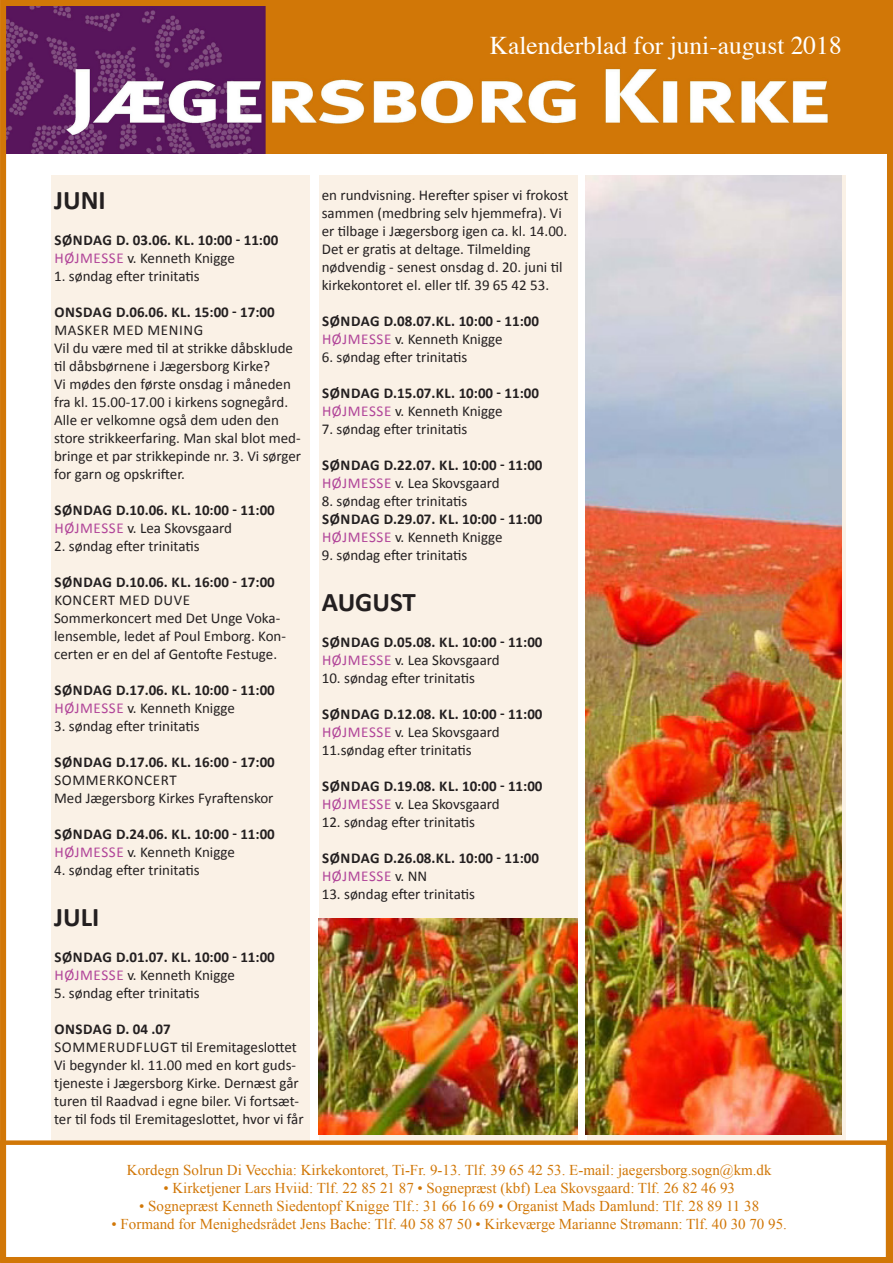
<style>
.page{position:relative;width:893px;height:1263px;background:#fff}
.page>*{position:absolute;margin:0;border:0;box-sizing:border-box;transform-origin:0 0}
.t1{font:700 27px "Calibri";color:#231f20}
.t2{font:25.5px "Times";color:#fff}
.t3{font:15px/18px "Calibri";color:#231f20}
.t4{font:700 15px "Calibri";letter-spacing:.01em;color:#231f20}
.t5{font:15px "Times New Roman";color:#d17707}
.t6{font:15px "Calibri";letter-spacing:.04em;color:#231f20}
.t7{font:15px "Calibri";letter-spacing:.04em;color:#b14599}
.s1{color:#b14599}
.s2{font-weight:700}
.s3{color:#231f20}
</style>
<div class="page">
<img style="left:7px;top:7px;width:879px;height:146px">
<div style="left:0;top:0;width:893px;height:1263px;border:6px solid #d17707"></div>
<div style="left:319px;top:176px;width:259px;height:964px;background:#faf1e6"></div>
<div style="left:51px;top:176px;width:258px;height:964px;background:#faf1e6"></div>
<svg style="left:0;top:1140px;width:890px;height:122px"></svg>
<img style="left:586px;top:176px;width:256px;height:958px">
<img style="left:319px;top:918px;width:258px;height:216px">
<p class="t2" style="left:490px;top:22px;width:353px">Kalenderblad for juni-august 2018</p>
<p class="t1" style="left:54px;top:183px;width:53px">JUNI</p>
<p class="t4" style="left:54px;top:231px;width:225px">SØNDAG D. 03.06. KL. 10:00 - 11:00</p>
<p class="t3" style="left:54px;top:249px;width:182px"><span class="s1">HØJMESSE</span> v. Kenneth Knigge</p>
<p class="t3" style="left:54px;top:267px;width:147px">1. søndag efter trinitatis</p>
<p class="t4" style="left:54px;top:303px;width:222px">ONSDAG D.06.06. KL. 15:00 - 17:00</p>
<p class="t6" style="left:54px;top:321px;width:150px">MASKER MED MENING</p>
<p class="t3" style="left:54px;top:339px;width:240px">Vil du være med til at strikke dåbsklude til dåbsbørnene i Jægersborg Kirke?</p>
<p class="t3" style="left:54px;top:375px;width:238px">Vi mødes den første onsdag i måneden fra kl. 15.00-17.00 i kirkens sognegård.</p>
<p class="t3" style="left:54px;top:411px;width:249px">Alle er velkomne også dem uden den store strikkeerfaring. Man skal blot med&shy;bringe et par strikkepinde nr. 3. Vi sørger for garn og opskrifter.</p>
<p class="t4" style="left:54px;top:501px;width:222px">SØNDAG D.10.06. KL. 10:00 - 11:00</p>
<p class="t3" style="left:54px;top:519px;width:179px"><span class="s1">HØJMESSE</span> v. Lea Skovsgaard</p>
<p class="t3" style="left:54px;top:537px;width:147px">2. søndag efter trinitatis</p>
<p class="t4" style="left:54px;top:573px;width:222px">SØNDAG D.10.06. KL. 16:00 - 17:00</p>
<p class="t6" style="left:54px;top:591px;width:137px">KONCERT MED DUVE</p>
<p class="t3" style="left:54px;top:609px;width:234px">Sommerkoncert med Det Unge Voka&shy;lensemble, ledet af Poul Emborg. Kon&shy;certen er en del af Gentofte Festuge.</p>
<p class="t4" style="left:54px;top:681px;width:222px">SØNDAG D.17.06. KL. 10:00 - 11:00</p>
<p class="t3" style="left:54px;top:699px;width:182px"><span class="s1">HØJMESSE</span> v. Kenneth Knigge</p>
<p class="t3" style="left:54px;top:717px;width:147px">3. søndag efter trinitatis</p>
<p class="t4" style="left:54px;top:753px;width:222px">SØNDAG D.17.06. KL. 16:00 - 17:00</p>
<p class="t6" style="left:54px;top:771px;width:124px">SOMMERKONCERT</p>
<p class="t3" style="left:54px;top:789px;width:221px">Med Jægersborg Kirkes Fyraftenskor</p>
<p class="t4" style="left:54px;top:825px;width:222px">SØNDAG D.24.06. KL. 10:00 - 11:00</p>
<p class="t3" style="left:54px;top:843px;width:182px"><span class="s1">HØJMESSE</span> v. Kenneth Knigge</p>
<p class="t3" style="left:54px;top:861px;width:147px">4. søndag efter trinitatis</p>
<p class="t1" style="left:54px;top:899px;width:47px">JULI</p>
<p class="t4" style="left:54px;top:947px;width:222px">SØNDAG D.01.07. KL. 10:00 - 11:00</p>
<p class="t3" style="left:54px;top:966px;width:182px"><span class="s1">HØJMESSE</span> v. Kenneth Knigge</p>
<p class="t3" style="left:54px;top:984px;width:147px">5. søndag efter trinitatis</p>
<p class="t3" style="left:54px;top:1020px;width:244px"><span class="s2">ONSDAG D. 04 .07<br></span>SOMMERUDFLUGT til Eremitageslottet</p>
<p class="t3" style="left:54px;top:1056px;width:251px">Vi begynder kl. 11.00 med en kort guds&shy;tjeneste i Jægersborg Kirke. Dernæst går turen til Raadvad i egne biler. Vi fortsæt&shy;ter til fods til Eremitageslottet, hvor vi får</p>
<p class="t3" style="left:322px;top:186px;width:248px">en rundvisning. Herefter spiser vi frokost sammen (medbring selv hjemmefra). Vi er tilbage i Jægersborg igen ca. kl. 14.00.<br>Det er gratis at deltage. Tilmelding nødvendig - senest onsdag d. 20. juni til kirkekontoret el. eller tlf. 39 65 42 53.</p>
<p class="t4" style="left:322px;top:312px;width:219px">SØNDAG D.08.07.KL. 10:00 - 11:00</p>
<p class="t3" style="left:322px;top:330px;width:182px"><span class="s1">HØJMESSE</span> v. Kenneth Knigge</p>
<p class="t3" style="left:322px;top:348px;width:147px">6. søndag efter trinitatis</p>
<p class="t4" style="left:322px;top:384px;width:219px">SØNDAG D.15.07.KL. 10:00 - 11:00</p>
<p class="t3" style="left:322px;top:402px;width:182px"><span class="s1">HØJMESSE</span> v. Kenneth Knigge</p>
<p class="t3" style="left:322px;top:420px;width:147px">7. søndag efter trinitatis</p>
<p class="t4" style="left:322px;top:456px;width:222px">SØNDAG D.22.07. KL. 10:00 - 11:00</p>
<p class="t3" style="left:322px;top:474px;width:179px"><span class="s1">HØJMESSE</span> v. Lea Skovsgaard</p>
<p class="t3" style="left:322px;top:492px;width:147px">8. søndag efter trinitatis</p>
<p class="t4" style="left:322px;top:510px;width:222px">SØNDAG D.29.07. KL. 10:00 - 11:00</p>
<p class="t3" style="left:322px;top:528px;width:182px"><span class="s1">HØJMESSE</span> v. Kenneth Knigge</p>
<p class="t3" style="left:322px;top:546px;width:147px">9. søndag efter trinitatis</p>
<p class="t1" style="left:322px;top:584px;width:96px">AUGUST</p>
<p class="t4" style="left:322px;top:632px;width:222px">SØNDAG D.05.08. KL. 10:00 - 11:00</p>
<p class="t3" style="left:322px;top:651px;width:179px"><span class="s1">HØJMESSE</span> v. Lea Skovsgaard</p>
<p class="t3" style="left:322px;top:669px;width:155px">10. søndag efter trinitatis</p>
<p class="t4" style="left:322px;top:704px;width:222px">SØNDAG D.12.08. KL. 10:00 - 11:00</p>
<p class="t3" style="left:322px;top:723px;width:179px"><span class="s1">HØJMESSE</span> v. Lea Skovsgaard</p>
<p class="t3" style="left:322px;top:741px;width:151px">11.søndag efter trinitatis</p>
<p class="t4" style="left:322px;top:776px;width:222px">SØNDAG D.19.08. KL. 10:00 - 11:00</p>
<p class="t3" style="left:322px;top:795px;width:179px"><span class="s1">HØJMESSE</span> v. Lea Skovsgaard</p>
<p class="t3" style="left:322px;top:813px;width:155px">12. søndag efter trinitatis</p>
<p class="t4" style="left:322px;top:848px;width:219px">SØNDAG D.26.08.KL. 10:00 - 11:00</p>
<p class="t7" style="left:322px;top:866px;width:107px">HØJMESSE <span class="s3">v. NN</span></p>
<p class="t3" style="left:322px;top:885px;width:155px">13. søndag efter trinitatis</p>
<p class="t5" style="left:127px;top:1160px;width:646px">Kordegn Solrun Di Vecchia: Kirkekontoret, Ti-Fr. 9-13. Tlf. 39 65 42 53. E-mail: jaegersborg.sogn@km.dk</p>
<p class="t5" style="left:163px;top:1178px;width:573px">• Kirketjener Lars Hviid: Tlf. 22 85 21 87 • Sognepræst (kbf) Lea Skovsgaard: Tlf. 26 82 46 93</p>
<p class="t5" style="left:139px;top:1196px;width:621px">• Sognepræst Kenneth Siedentopf Knigge Tlf.: 31 66 16 69 • Organist Mads Damlund: Tlf. 28 89 11 38</p>
<p class="t5" style="left:112px;top:1214px;width:677px">• Formand for Menighedsrådet Jens Bache: Tlf. 40 58 87 50 • Kirkeværge Marianne Strømann: Tlf. 40 30 70 95.</p>
</div>
